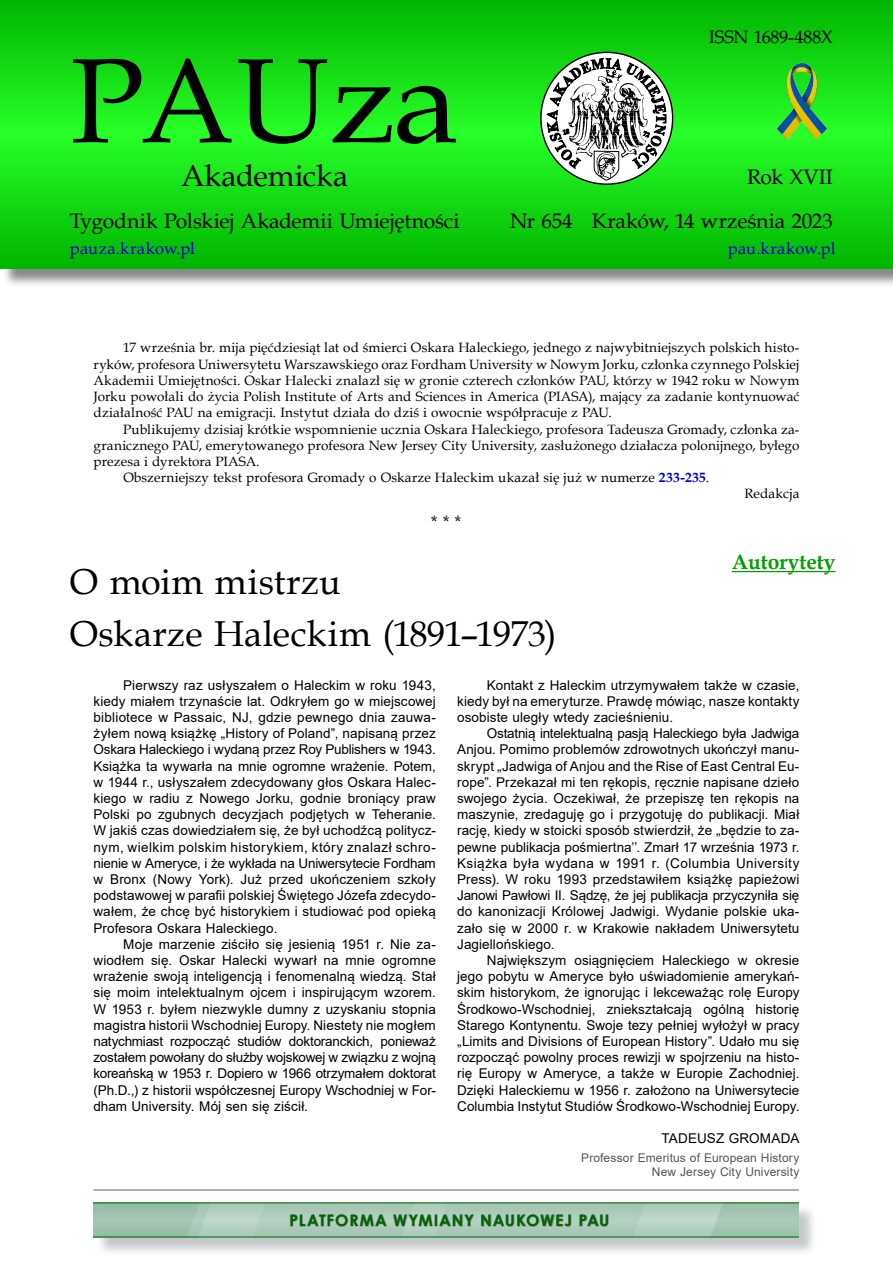
<style>
.page{position:relative;width:893px;height:1263px;background:#fff}
.page>*{position:absolute;margin:0;border:0;box-sizing:border-box;transform-origin:0 0}
.t1{font:120px "Book Antiqua";letter-spacing:-.01em;color:#000}
.t2{font:36px/51.8px "Book Antiqua";letter-spacing:.005em;color:#000}
.t3{font:30px "Book Antiqua";color:#000}
.t4{font:21px/44px "Book Antiqua";letter-spacing:-.005em;color:#000;text-align:right}
.t5{font:700 21px "Book Antiqua";color:#00a000}
.t6{font:18px "Book Antiqua";letter-spacing:-.005em;color:#000}
.t7{font:16.5px "Book Antiqua";letter-spacing:.015em;color:#0000c8}
.t8{font:16.5px "Book Antiqua";color:#000}
.t9{font:700 15.75px "Century Gothic";letter-spacing:.06em;color:#006400}
.t10{font:13.5px/16.2px "Arial";letter-spacing:.005em;color:#000;text-align:justify}
.t11{font:13.5px/16.2px "Book Antiqua";letter-spacing:.005em;color:#000;text-align:justify}
.t12{font:12px/14.4px "Arial";letter-spacing:.01em;color:#565659;text-align:right}
.s1{font-weight:700;color:#0000c8}
</style>
<div class="page">
<div style="left:2px;top:2px;width:891px;height:285px;background:#636466;opacity:.75"></div>
<svg style="left:0;top:0;width:893px;height:269px;background:#13d713"></svg>
<svg style="left:541px;top:52px;width:132px;height:132px"></svg>
<svg style="left:547px;top:49px;width:119px;height:132px"></svg>
<img style="left:775px;top:61px;width:53px;height:79px">
<div style="left:96px;top:1204px;width:722px;height:52px;background:#b4b6b8;opacity:.75"></div>
<img style="left:94px;top:1204px;width:705px;height:32px">
<div style="left:289px;top:1214px;width:320px;height:13px;background:#000;opacity:.5"></div>
<hr style="left:94px;top:1202px;width:705px;height:2px;background:#006400">
<hr style="left:94px;top:1236px;width:705px;height:2px;background:#006400">
<hr style="left:94px;top:1189px;width:705px;height:2px;background:#939598">
<hr style="left:732px;top:571px;width:104px;height:1px;background:#00a000">
<h1 class="t1" style="left:70px;top:18px;width:390px">PAUza</h1>
<h3 class="t3" style="left:181px;top:155px;width:169px">Akademicka</h3>
<h3 class="t4" style="left:70px;top:199px;width:391px">Tygodnik Polskiej Akademii Umiejętności</h3>
<h3 class="t4" style="left:510px;top:199px;width:64px">Nr 654</h3>
<h3 class="t6" style="left:709px;top:24px;width:126px">ISSN 1689-488X</h3>
<h3 class="t4" style="left:592px;top:155px;width:243px">Rok XVII<br>Kraków, 14 września 2023</h3>
<p class="t7" style="left:70px;top:237px;width:127px">pauza.krakow.pl</p>
<p class="t7" style="left:728px;top:237px;width:109px">pau.krakow.pl</p>
<p class="t11" style="left:94px;top:339px;width:707px;text-indent:30px">17 września br. mija pięćdziesiąt lat od śmierci Oskara Haleckiego, jednego z najwybitniejszych polskich histo&shy;ryków, profesora Uniwersytetu Warszawskiego oraz Fordham University w Nowym Jorku, członka czynnego Polskiej Akademii Umiejętności. Oskar Halecki znalazł się w gronie czterech członków PAU, którzy w 1942 roku w Nowym Jorku powołali do życia Polish Institute of Arts and Sciences in America (PIASA), mający za zadanie kontynuować działalność PAU na emigracji. Instytut działa do dziś i owocnie współpracuje z PAU.</p>
<p class="t11" style="left:123px;top:420px;width:678px">Publikujemy dzisiaj krótkie wspomnienie ucznia Oskara Haleckiego, profesora Tadeusza Gromady, członka za-</p>
<p class="t11" style="left:94px;top:437px;width:707px">granicznego PAU, emerytowanego profesora New Jersey City University, zasłużonego działacza polonijnego, byłego</p>
<p class="t11" style="left:94px;top:453px;width:167px">prezesa i dyrektora PIASA.</p>
<p class="t11" style="left:123px;top:469px;width:587px">Obszerniejszy tekst profesora Gromady o Oskarze Haleckim ukazał się już w numerze <span class="s1">233-235</span>.</p>
<p class="t11" style="left:745px;top:485px;width:56px">Redakcja</p>
<p class="t8" style="left:431px;top:510px;width:31px">* * *</p>
<h2 class="t2" style="left:70px;top:555px;width:488px">O moim mistrzu<br>Oskarze Haleckim (1891–1973)</h2>
<h3 class="t5" style="left:732px;top:547px;width:105px">Autorytety</h3>
<p class="t10" style="left:94px;top:677px;width:344px;text-indent:30px">Pierwszy raz usłyszałem o Haleckim w roku 1943, kiedy miałem trzynaście lat. Odkryłem go w miejscowej bibliotece w Passaic, NJ, gdzie pewnego dnia zauwa&shy;żyłem nową książkę „History of Poland”, napisaną przez Oskara Haleckiego i wydaną przez Roy Publishers w 1943.<br>Książka ta wywarła na mnie ogromne wrażenie. Potem, w 1944 r., usłyszałem zdecydowany głos Oskara Halec&shy;kiego w radiu z Nowego Jorku, godnie broniący praw Polski po zgubnych decyzjach podjętych w Teheranie.<br>W jakiś czas dowiedziałem się, że był uchodźcą politycz&shy;nym, wielkim polskim historykiem, który znalazł schro&shy;nienie w Ameryce, i że wykłada na Uniwersytecie Fordham w Bronx (Nowy York). Już przed ukończeniem szkoły podstawowej w parafii polskiej Świętego Józefa zdecydo&shy;wałem, że chcę być historykiem i studiować pod opieką Profesora Oskara Haleckiego.</p>
<p class="t10" style="left:94px;top:936px;width:344px;text-indent:30px">Moje marzenie ziściło się jesienią 1951 r. Nie za&shy;wiodłem się. Oskar Halecki wywarł na mnie ogromne wrażenie swoją inteligencją i fenomenalną wiedzą. Stał się moim intelektualnym ojcem i inspirującym wzorem.<br>W 1953 r. byłem niezwykle dumny z uzyskaniu stopnia magistra historii Wschodniej Europy. Niestety nie mogłem natychmiast rozpocząć studiów doktoranckich, ponieważ zostałem powołany do służby wojskowej w związku z wojną koreańską w 1953 r. Dopiero w 1966 otrzymałem doktorat (Ph.D.,) z historii współczesnej Europy Wschodniej w For&shy;dham University. Mój sen się ziścił.</p>
<p class="t10" style="left:457px;top:677px;width:344px;text-indent:30px">Kontakt z Haleckim utrzymywałem także w czasie, kiedy był na emeryturze. Prawdę mówiąc, nasze kontakty osobiste uległy wtedy zacieśnieniu.</p>
<p class="t10" style="left:457px;top:725px;width:344px;text-indent:30px">Ostatnią intelektualną pasją Haleckiego była Jadwiga Anjou. Pomimo problemów zdrowotnych ukończył manu&shy;skrypt „Jadwiga of Anjou and the Rise of East Central Eu&shy;rope”. Przekazał mi ten rękopis, ręcznie napisane dzieło swojego życia. Oczekiwał, że przepiszę ten rękopis na maszynie, zredaguję go i przygotuję do publikacji. Miał rację, kiedy w stoicki sposób stwierdził, że „będzie to za&shy;pewne publikacja pośmiertna’’. Zmarł 17 września 1973 r.<br>Książka była wydana w 1991 r. (Columbia University Press). W roku 1993 przedstawiłem książkę papieżowi Janowi Pawłowi II. Sądzę, że jej publikacja przyczyniła się do kanonizacji Królowej Jadwigi. Wydanie polskie uka&shy;zało się w 2000 r. w Krakowie nakładem Uniwersytetu Jagiellońskiego.</p>
<p class="t10" style="left:457px;top:952px;width:344px;text-indent:30px">Największym osiągnięciem Haleckiego w okresie jego pobytu w Ameryce było uświadomienie amerykań&shy;skim historykom, że ignorując i lekceważąc rolę Europy Środkowo-Wschodniej, zniekształcają ogólną historię Starego Kontynentu. Swoje tezy pełniej wyłożył w pracy „Limits and Divisions of European History”. Udało mu się rozpocząć powolny proces rewizji w spojrzeniu na histo&shy;rię Europy w Ameryce, a także w Europie Zachodniej.<br>Dzięki Haleckiemu w 1956 r. założono na Uniwersytecie Columbia Instytut Studiów Środkowo-Wschodniej Europy.</p>
<p class="t10" style="left:661px;top:1130px;width:139px">TADEUSZ GROMADA</p>
<p class="t12" style="left:581px;top:1150px;width:220px">Professor Emeritus of European History<br>New Jersey City University</p>
<p class="t9" style="left:289px;top:1208px;width:321px">PLATFORMA WYMIANY NAUKOWEJ PAU</p>
</div>
